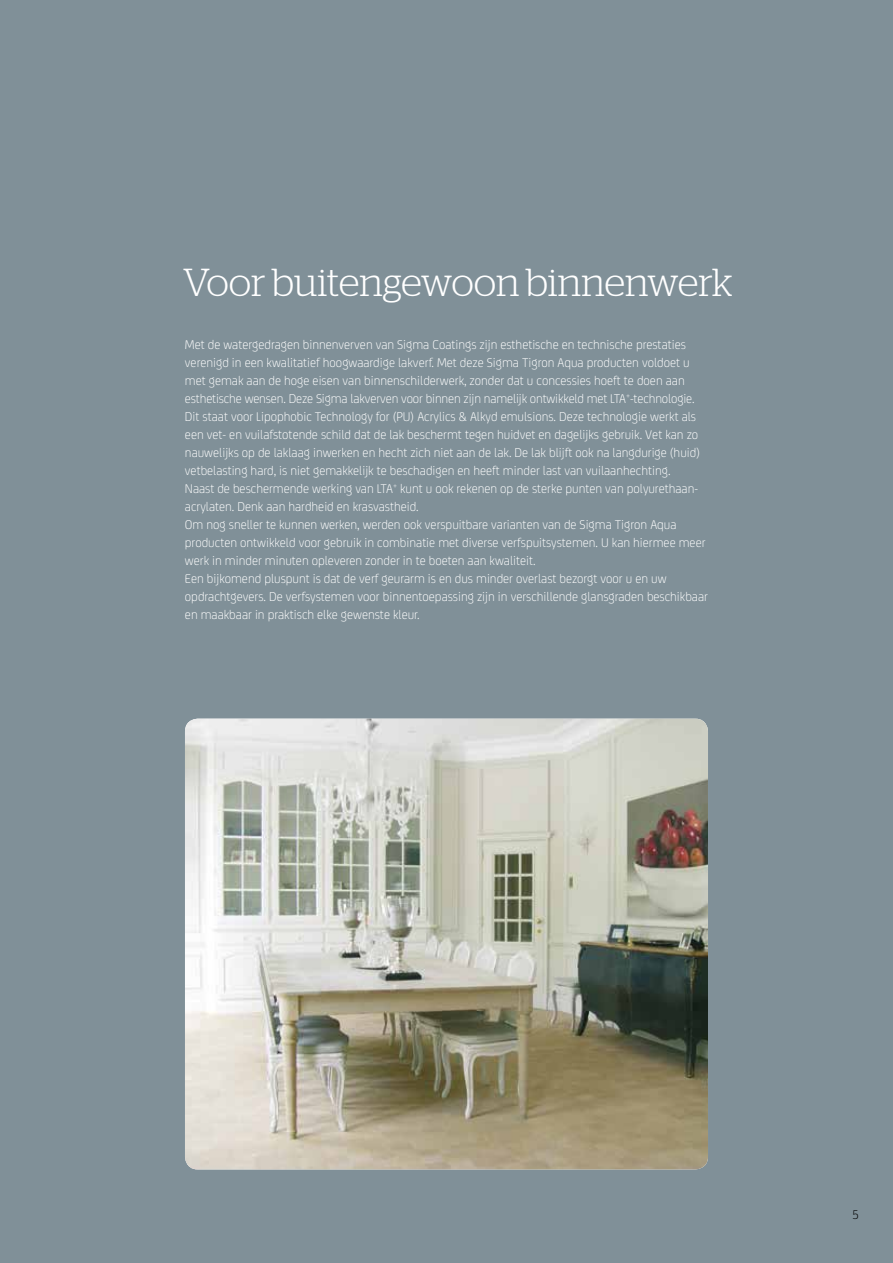
<style>
.page{position:relative;width:893px;height:1263px;background:#809098}
.page>*{position:absolute;margin:0;border:0;box-sizing:border-box;transform-origin:0 0}
.t1{font:300 39px "Stag";letter-spacing:-.005em;color:#fff}
.t2{font:300 13.5px/18px "FS Joey";color:#fff}
.t3{font:300 13.5px "FS Joey";color:#000}
</style>
<div class="page">
<img style="left:185px;top:719px;width:523px;height:450px">
<h1 class="t1" style="left:183px;top:260px;width:551px">Voor buitengewoon binnenwerk</h1>
<p class="t2" style="left:185px;top:334px;width:525px">Met de watergedragen binnenverven van Sigma Coatings zijn esthetische en technische prestaties verenigd in een kwalitatief hoogwaardige lakverf. Met deze Sigma Tigron Aqua producten voldoet u met gemak aan de hoge eisen van binnenschilderwerk, zonder dat u concessies hoeft te doen aan esthetische wensen. Deze Sigma lakverven voor binnen zijn namelijk ontwikkeld met LTA<sup>+</sup>-technologie.<br>Dit staat voor Lipophobic Technology for (PU) Acrylics &amp; Alkyd emulsions. Deze technologie werkt als een vet- en vuilafstotende schild dat de lak beschermt tegen huidvet en dagelijks gebruik. Vet kan zo nauwelijks op de laklaag inwerken en hecht zich niet aan de lak. De lak blijft ook na langdurige (huid) vetbelasting hard, is niet gemakkelijk te beschadigen en heeft minder last van vuilaanhechting.<br>Naast de beschermende werking van LTA<sup>+</sup> kunt u ook rekenen op de sterke punten van polyurethaan&shy;acrylaten. Denk aan hardheid en krasvastheid.<br>Om nog sneller te kunnen werken, werden ook verspuitbare varianten van de Sigma Tigron Aqua producten ontwikkeld voor gebruik in combinatie met diverse verfspuitsystemen. U kan hiermee meer werk in minder minuten opleveren zonder in te boeten aan kwaliteit.<br>Een bijkomend pluspunt is dat de verf geurarm is en dus minder overlast bezorgt voor u en uw opdrachtgevers. De verfsystemen voor binnentoepassing zijn in verschillende glansgraden beschikbaar en maakbaar in praktisch elke gewenste kleur.</p>
<p class="t3" style="left:852px;top:1205px;width:8px">5</p>
</div>
